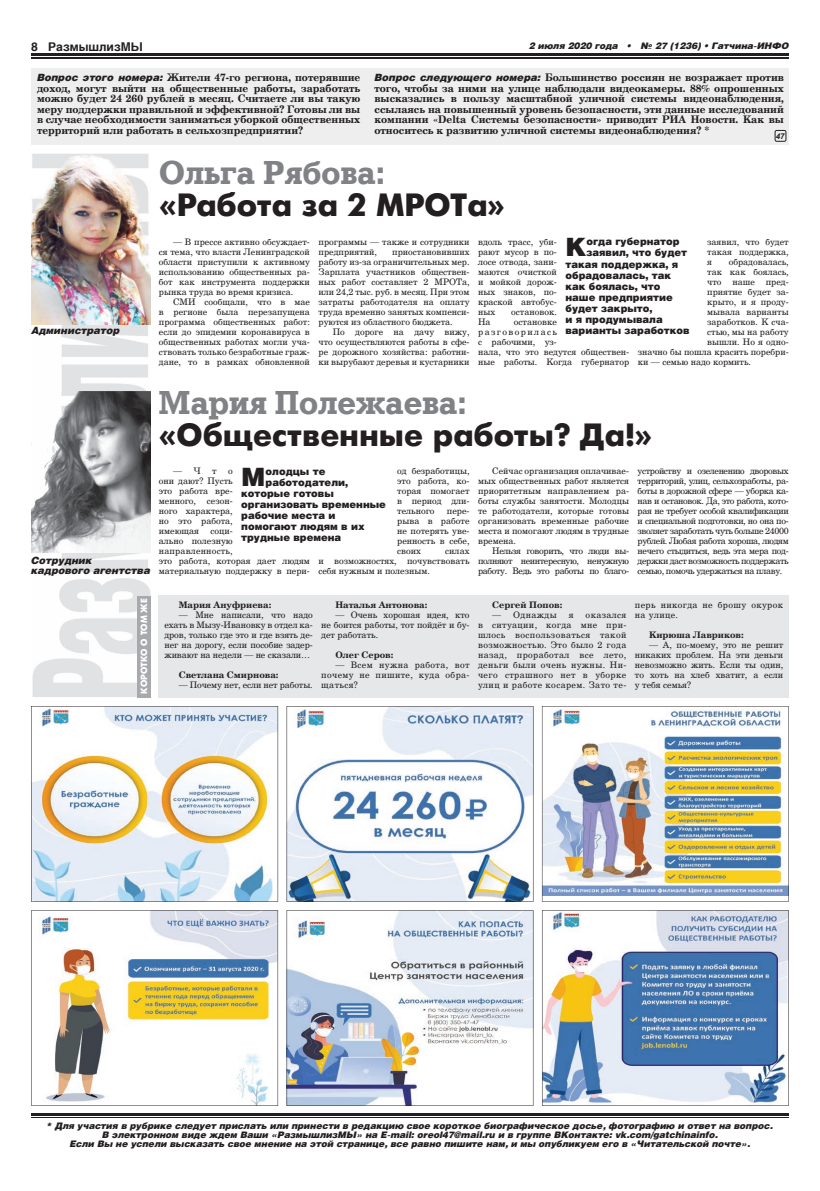
<style>
.page{position:relative;width:820px;height:1191px;background:#fff}
.page>*{position:absolute;margin:0;border:0;box-sizing:border-box;transform-origin:0 0}
.t1{font:32px "Gatchina X";color:#231f20}
.t2{font:700 32px "Rodeo";color:#808285}
.t3{font:900 25.3px "Helios";color:#231f20}
.t4{font:700 12px "Helios";color:#231f20}
.t5{font:700 10.5px/10.5px "Handbook New 95";color:#231f20;text-align:justify}
.t6{font:900 10px "Helios";color:#231f20}
.t7{font:italic 900 10px/10px "Helios";color:#231f20}
.t8{font:9px/10px "Handbook New";color:#231f20;text-align:justify}
.t9{font:italic 900 9px/9px "Helios";color:#231f20;text-align:center}
.t10{font:700 9px "Handbook New";color:#231f20}
.t11{font:9px/10px "Handbook New";letter-spacing:.04em;color:#231f20}
.t12{font:9px "Gatchina X";color:#fff}
.t13{font:italic 700 8px "Arial";color:#231f20}
.s1{font-family:"Helios";font-weight:900;font-style:italic;font-size:10px}
</style>
<div class="page">
<hr style="left:31px;top:54px;width:757px;height:2px;background:#231f20">
<hr style="left:31px;top:57px;width:757px;height:1px;background:#231f20">
<img style="left:31px;top:153px;width:119px;height:544px">
<div style="left:31px;top:68px;width:757px;height:76px;background:#eeeeef"></div>
<img style="left:31px;top:391px;width:119px;height:162px">
<img style="left:31px;top:154px;width:119px;height:170px">
<hr style="left:31px;top:1113px;width:757px;height:2px;background:#231f20">
<hr style="left:31px;top:1117px;width:757px;height:1px;background:#231f20">
<div style="left:137px;top:595px;width:13px;height:102px;background:#a8a9ad"></div>
<div style="left:159px;top:595px;width:629px;height:102px;background:#e6e7e9"></div>
<svg style="left:31px;top:910px;width:247px;height:196px"></svg>
<svg style="left:286px;top:910px;width:247px;height:196px"></svg>
<svg style="left:286px;top:706px;width:247px;height:195px"></svg>
<svg style="left:542px;top:910px;width:246px;height:196px"></svg>
<img style="left:541px;top:706px;width:247px;height:195px">
<svg style="left:31px;top:706px;width:247px;height:195px"></svg>
<svg style="left:774px;top:130px;width:12px;height:12px"></svg>
<h3 class="t4" style="left:31px;top:40px;width:113px">8 РазмышлизМЫ</h3>
<p class="t9" style="left:529px;top:41px;width:261px">2 июля 2020 года • № 27 (1236) • Гатчина-ИНФО</p>
<p class="t5" style="left:37px;top:72px;width:325px"><span class="s1">Вопрос этого номера:</span> Жители 47-го региона, потерявшие доход, могут выйти на общественные работы, заработать можно будет 24 260 рублей в месяц. Считаете ли вы такую меру поддержки правильной и эффективной? Готовы ли вы в случае необходимости заниматься уборкой общественных территорий или работать в сельхозпредприятии?</p>
<p class="t5" style="left:374px;top:72px;width:411px"><span class="s1">Вопрос следующего номера:</span> Большинство россиян не возражает против того, чтобы за ними на улице наблюдали видеокамеры. 88% опрошенных высказались в пользу масштабной уличной системы видеонаблюдения, ссылаясь на повышенный уровень безопасности, эти данные исследований компании «Delta Системы безопасности» приводит РИА Новости. Как вы относитесь к развитию уличной системы видеонаблюдения? *</p>
<p class="t13" style="left:775px;top:131px;width:10px">47</p>
<p class="t7" style="left:31px;top:325px;width:90px">Администратор</p>
<h1 class="t2" style="left:159px;top:153px;width:227px">Ольга Рябова:</h1>
<h1 class="t1" style="left:159px;top:187px;width:347px">«Работа за 2 МРОТа»</h1>
<p class="t8" style="left:159px;top:237px;width:152px;text-indent:14px">— В прессе активно обсуждает&shy;ся тема, что власти Ленинградской области приступили к активному использованию общественных ра&shy;бот как инструмента поддержки рынка труда во время кризиса.</p>
<p class="t8" style="left:159px;top:297px;width:152px;text-indent:14px">СМИ сообщали, что в мае в регионе была перезапущена программа общественных работ: если до эпидемии коронавируса в общественных работах могли уча&shy;ствовать только безработные граж&shy;дане, то в рамках обновленной</p>
<p class="t8" style="left:318px;top:237px;width:152px">программы — также и сотрудники предприятий,</p>
<p class="t8" style="left:318px;top:247px;width:152px;text-indent:74px">приостановивших работу из-за ограничительных мер.<br>Зарплата участников обществен&shy;ных работ составляет 2 МРОТа, или 24,2 тыс. руб. в месяц. При этом затраты работодателя на оплату труда временно занятых компенси&shy;руются из областного бюджета.</p>
<p class="t8" style="left:318px;top:327px;width:152px;text-indent:14px">По дороге на дачу вижу, что осуществляются работы в сфе&shy;ре дорожного хозяйства: работни&shy;ки вырубают деревья и кустарники</p>
<h2 class="t3" style="left:565px;top:231px;width:22px">К</h2>
<p class="t6" style="left:586px;top:236px;width:95px">огда губернатор</p>
<p class="t8" style="left:707px;top:236px;width:83px">заявил, что будет такая поддержка, я</p>
<p class="t8" style="left:478px;top:237px;width:80px">вдоль трасс, уби&shy;рают мусор в по&shy;лосе отвода, зани&shy;маются очисткой и мойкой дорож&shy;ных знаков, по&shy;краской автобус&shy;ных</p>
<p class="t6" style="left:586px;top:247px;width:102px">заявил, что будет</p>
<p class="t6" style="left:565px;top:258px;width:114px">такая поддержка, я</p>
<p class="t6" style="left:565px;top:269px;width:107px">обрадовалась, так</p>
<p class="t6" style="left:565px;top:280px;width:96px">как боялась, что</p>
<p class="t6" style="left:565px;top:291px;width:109px">наше предприятие</p>
<p class="t6" style="left:565px;top:302px;width:89px">будет закрыто,</p>
<p class="t6" style="left:565px;top:313px;width:99px">и я продумывала</p>
<p class="t6" style="left:565px;top:324px;width:126px">варианты заработков</p>
<p class="t8" style="left:728px;top:256px;width:62px">обрадовалась,</p>
<p class="t8" style="left:707px;top:266px;width:83px">так как боялась,</p>
<p class="t8" style="left:707px;top:276px;width:83px">что наше пред-</p>
<p class="t8" style="left:707px;top:286px;width:83px">приятие будет за-</p>
<p class="t8" style="left:707px;top:296px;width:83px">крыто, и я проду-</p>
<p class="t8" style="left:707px;top:306px;width:83px">мывала варианты</p>
<p class="t8" style="left:707px;top:316px;width:83px">заработков. К сча-</p>
<p class="t8" style="left:707px;top:326px;width:83px">стью, мы на работу</p>
<p class="t8" style="left:707px;top:336px;width:83px">вышли. Но я одно-</p>
<p class="t8" style="left:637px;top:346px;width:152px">значно бы пошла красить поребри-</p>
<p class="t8" style="left:637px;top:356px;width:115px">ки — семью надо кормить.</p>
<p class="t8" style="left:511px;top:306px;width:47px">остановок.</p>
<p class="t8" style="left:478px;top:316px;width:14px">На</p>
<p class="t8" style="left:478px;top:316px;width:152px;text-align:left;text-indent:36px">остановке разговорилась<br>с рабочими, уз-<br>нала, что это ведутся обществен&shy;ные работы. Когда губернатор</p>
<p class="t7" style="left:31px;top:554px;width:121px">Сотрудник кадрового агентства</p>
<h1 class="t2" style="left:159px;top:383px;width:309px">Мария Полежаева:</h1>
<h1 class="t1" style="left:159px;top:417px;width:494px">«Общественные работы? Да!»</h1>
<h2 class="t3" style="left:241px;top:461px;width:26px">М</h2>
<p class="t6" style="left:265px;top:465px;width:61px">олодцы те</p>
<p class="t8" style="left:173px;top:466px;width:29px">— Ч</p>
<p class="t8" style="left:212px;top:466px;width:6px">т</p>
<p class="t8" style="left:397px;top:466px;width:74px">од безработицы, это работа, ко&shy;торая помогает в период дли&shy;тельного</p>
<p class="t8" style="left:159px;top:466px;width:75px;text-indent:69px">о они дают? Пусть это работа вре&shy;менного, сезон&shy;ного характера, но это работа, имеющая</p>
<p class="t6" style="left:265px;top:476px;width:84px">работодатели,</p>
<p class="t6" style="left:241px;top:487px;width:94px">которые готовы</p>
<p class="t6" style="left:241px;top:498px;width:146px">организовать временные</p>
<p class="t6" style="left:241px;top:509px;width:96px">рабочие места и</p>
<p class="t6" style="left:241px;top:520px;width:125px">помогают людям в их</p>
<p class="t6" style="left:241px;top:531px;width:101px">трудные времена</p>
<p class="t8" style="left:397px;top:506px;width:74px;text-indent:50px">пере&shy;рыва в работе не потерять уве&shy;ренность в себе, своих</p>
<p class="t8" style="left:159px;top:526px;width:152px;text-align:left;text-indent:52px">соци-<br>ально полезную<br>направленность,<br>это работа, которая дает людям материальную поддержку в пери-</p>
<p class="t8" style="left:318px;top:546px;width:152px;text-indent:127px">силах и возможностях, почувствовать себя нужным и полезным.</p>
<p class="t8" style="left:478px;top:466px;width:152px;text-indent:14px">Сейчас организация оплачивае&shy;мых общественных работ является приоритетным направлением ра&shy;боты службы занятости. Молодцы те работодатели, которые готовы организовать временные рабочие места и помогают людям в трудные времена.</p>
<p class="t8" style="left:478px;top:546px;width:152px;text-indent:14px">Нельзя говорить, что люди вы&shy;полняют неинтересную, ненужную работу. Ведь это работы по благо-</p>
<p class="t8" style="left:637px;top:466px;width:152px">устройству и озеленению дворовых территорий, улиц, сельхозработы, ра&shy;боты в дорожной сфере — уборка ка&shy;нав и остановок. Да, это работа, кото&shy;рая не требует особой квалификации и специальной подготовки, но она по&shy;зволяет заработать чуть больше 24000 рублей. Любая работа хороша, людям нечего стыдиться, ведь эта мера под&shy;держки даст возможность поддержать семью, помочь удержаться на плаву.</p>
<p class="t12" style="left:139px;top:693px;width:97px;rotate:-90deg">КОРОТКО О ТОМ ЖЕ</p>
<p class="t10" style="left:179px;top:599px;width:94px">Мария Ануфриева:</p>
<p class="t8" style="left:164px;top:609px;width:150px;text-indent:14px">— Мне написали, что надо ехать в Мызу-Ивановку в отдел ка&shy;дров, только где это и где взять де&shy;нег на дорогу, если пособие задер&shy;живают на недели — не сказали…</p>
<p class="t10" style="left:179px;top:669px;width:101px">Светлана Смирнова:</p>
<p class="t8" style="left:179px;top:679px;width:135px">— Почему нет, если нет работы.</p>
<p class="t10" style="left:335px;top:599px;width:93px">Наталья Антонова:</p>
<p class="t8" style="left:321px;top:609px;width:150px;text-indent:14px">— Очень хорошая идея, кто не боится работы, тот пойдёт и бу&shy;дет работать.</p>
<p class="t10" style="left:335px;top:649px;width:59px">Олег Серов:</p>
<p class="t8" style="left:321px;top:659px;width:150px;text-indent:14px">— Всем нужна работа, вот почему не пишите, куда обра&shy;щаться?</p>
<p class="t10" style="left:492px;top:599px;width:71px">Сергей Попов:</p>
<p class="t11" style="left:492px;top:609px;width:66px">— Однажды</p>
<p class="t8" style="left:568px;top:609px;width:6px">я</p>
<p class="t8" style="left:478px;top:609px;width:150px;text-indent:107px">оказался в ситуации, когда мне при&shy;шлось воспользоваться такой возможностью. Это было 2 года назад, проработал все лето, деньги были очень нужны. Ни&shy;чего страшного нет в уборке улиц и работе косарем. Зато те-</p>
<p class="t11" style="left:634px;top:599px;width:150px">перь никогда не брошу окурок на улице.</p>
<p class="t10" style="left:648px;top:629px;width:96px">Кирюша Лавриков:</p>
<p class="t8" style="left:634px;top:639px;width:150px;text-indent:14px">— А, по-моему, это не решит никаких проблем. На эти деньги невозможно жить. Если ты один, то хоть на хлеб хватит, а если у тебя семья?</p>
<p class="t9" style="left:47px;top:1121px;width:727px">* Для участия в рубрике следует прислать или принести в редакцию свое короткое биографическое досье, фотографию и ответ на вопрос.<br>В электронном виде ждем Ваши «РазмышлизМЫ» на Е-mail: oreol47@mail.ru и в группе ВКонтакте: vk.com/gatchinainfo.<br>Если Вы не успели высказать свое мнение на этой странице, все равно пишите нам, и мы опубликуем его в «Читательской почте».</p>
</div>
